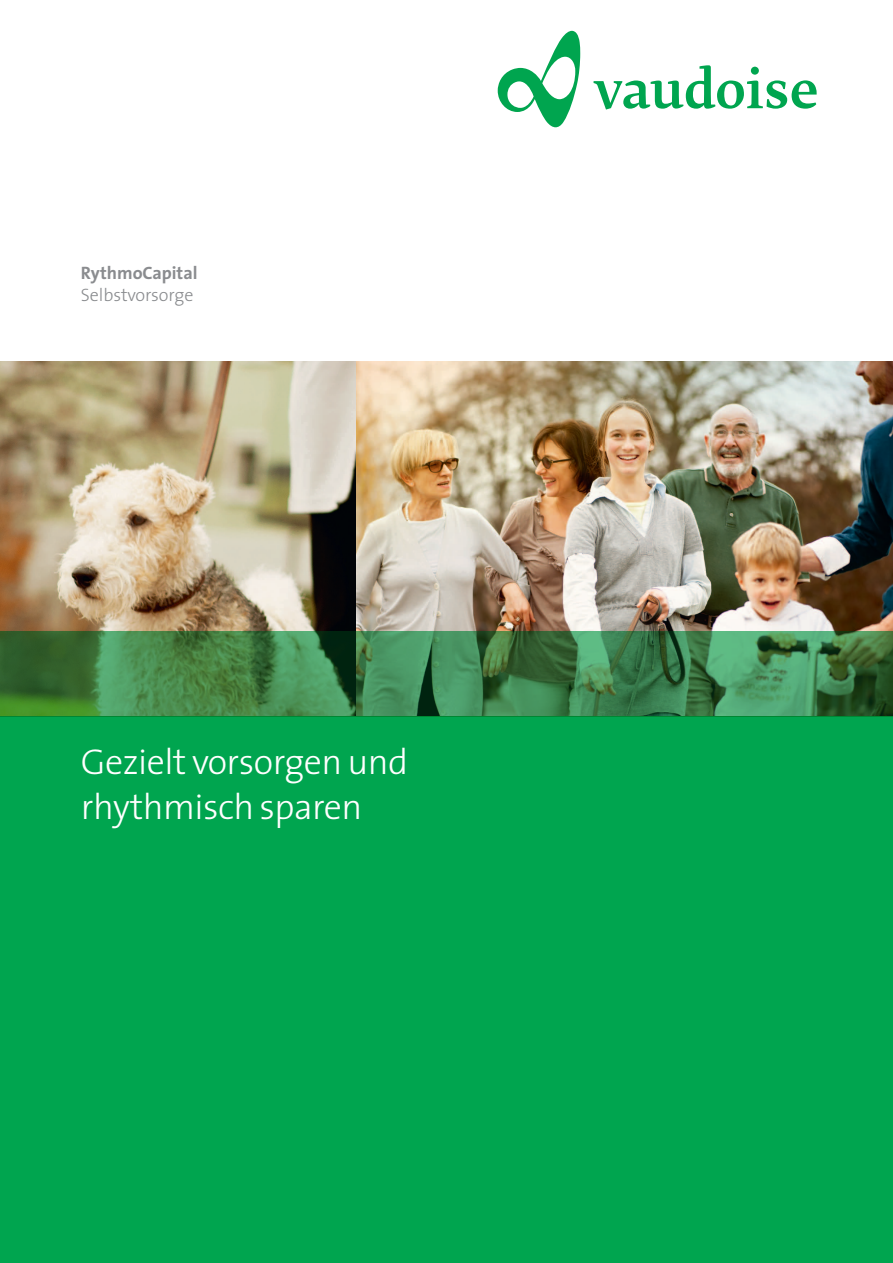
<style>
.page{position:relative;width:893px;height:1263px;background:#fff}
.page>*{position:absolute;margin:0;border:0;box-sizing:border-box;transform-origin:0 0}
.t1{font:300 36px/45px "The Sans";letter-spacing:-.015em;color:#fff}
.t2{font:300 18px "The Sans";letter-spacing:-.005em;color:#8a8c8f}
.t3{font:700 18px "The Sans";letter-spacing:-.005em;color:#8a8c8f}
</style>
<div class="page">
<img style="left:355px;top:361px;width:538px;height:270px">
<img style="left:1px;top:361px;width:354px;height:270px">
<svg style="left:0;top:361px;width:1px;height:270px"></svg>
<div style="left:0;top:716px;width:893px;height:547px;background:#00a54f"></div>
<svg style="left:498px;top:31px;width:319px;height:96px"></svg>
<svg style="left:0;top:631px;width:893px;height:85px;background:#407f4b"></svg>
<p class="t3" style="left:81px;top:258px;width:118px">RythmoCapital</p>
<p class="t2" style="left:81px;top:280px;width:114px">Selbstvorsorge</p>
<p class="t1" style="left:81px;top:738px;width:329px">Gezielt vorsorgen und rhythmisch sparen</p>
</div>
